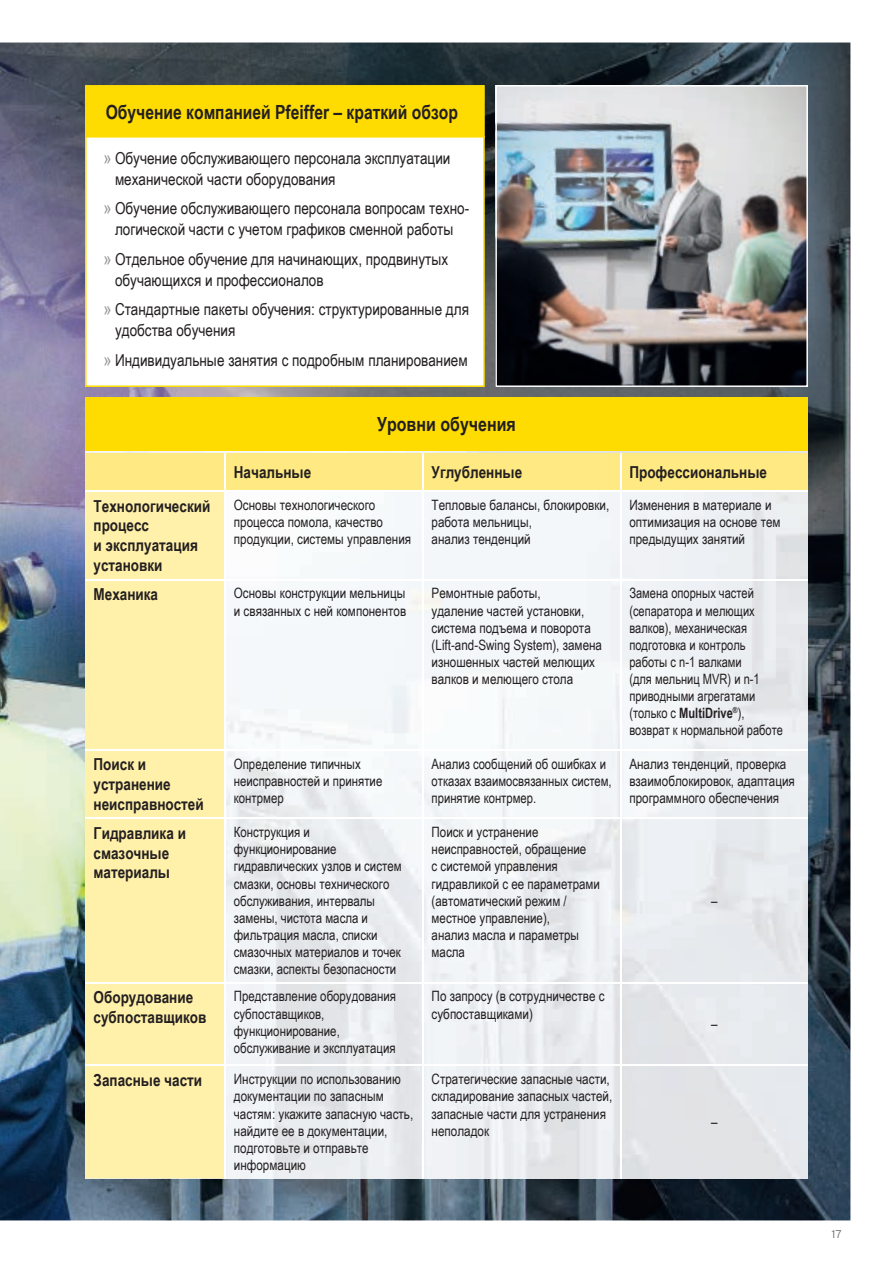
<style>
.page{position:relative;width:893px;height:1263px;background:#fff}
.page>*{position:absolute;margin:0;border:0;box-sizing:border-box;transform-origin:0 0}
.t1{font:700 19.5px "Arial Narrow";color:#231f20}
.t2{font:16.5px/21px "Arial Narrow";color:#231f20}
.t3{font:700 16.5px/19.8px "Arial Narrow";color:#231f20}
.t4{font:14.25px/17.1px "Arial Narrow";color:#231f20}
.t5{font:14.25px/17.1px "Arial Narrow";color:#231f20;scale:.95 1}
.t6{font:300 11.25px "Interstate";color:#6c6d70}
.s1{font-size:18px;color:#939598}
.s2{font-weight:700}
</style>
<div class="page">
<img style="left:0;top:43px;width:850px;height:1177px">
<img style="left:495px;top:85px;width:313px;height:302px">
<div style="left:85px;top:85px;width:400px;height:51px;background:#ffdc01"></div>
<img style="left:85px;top:451px;width:723px;height:728px">
<div style="left:85px;top:398px;width:723px;height:53px;background:#ffdc01"></div>
<div style="left:85px;top:453px;width:723px;height:37px;background:#ffe982"></div>
<div style="left:85px;top:492px;width:140px;height:686px;background:#fff0aa"></div>
<hr style="left:225px;top:453px;width:1px;height:37px;background:#fff">
<hr style="left:422px;top:453px;width:2px;height:37px;background:#fff">
<hr style="left:620px;top:453px;width:2px;height:37px;background:#fff">
<hr style="left:85px;top:490px;width:140px;height:2px;background:#fff">
<hr style="left:225px;top:490px;width:198px;height:2px;background:#fff">
<hr style="left:225px;top:492px;width:1px;height:87px;background:#fff">
<hr style="left:423px;top:490px;width:198px;height:2px;background:#fff">
<hr style="left:422px;top:492px;width:2px;height:87px;background:#fff">
<hr style="left:621px;top:490px;width:187px;height:2px;background:#fff">
<hr style="left:620px;top:492px;width:2px;height:87px;background:#fff">
<hr style="left:85px;top:579px;width:140px;height:1px;background:#fff">
<hr style="left:225px;top:579px;width:198px;height:1px;background:#fff">
<hr style="left:225px;top:580px;width:1px;height:169px;background:#fff">
<hr style="left:423px;top:579px;width:198px;height:1px;background:#fff">
<hr style="left:422px;top:580px;width:2px;height:169px;background:#fff">
<hr style="left:621px;top:579px;width:187px;height:1px;background:#fff">
<hr style="left:620px;top:580px;width:2px;height:169px;background:#fff">
<hr style="left:85px;top:749px;width:140px;height:1px;background:#fff">
<hr style="left:225px;top:749px;width:198px;height:1px;background:#fff">
<hr style="left:225px;top:750px;width:1px;height:67px;background:#fff">
<hr style="left:423px;top:749px;width:198px;height:1px;background:#fff">
<hr style="left:422px;top:750px;width:2px;height:67px;background:#fff">
<hr style="left:621px;top:749px;width:187px;height:1px;background:#fff">
<hr style="left:620px;top:750px;width:2px;height:67px;background:#fff">
<hr style="left:85px;top:817px;width:140px;height:2px;background:#fff">
<hr style="left:225px;top:817px;width:198px;height:2px;background:#fff">
<hr style="left:225px;top:819px;width:1px;height:163px;background:#fff">
<hr style="left:423px;top:817px;width:198px;height:2px;background:#fff">
<hr style="left:422px;top:819px;width:2px;height:163px;background:#fff">
<hr style="left:621px;top:817px;width:187px;height:2px;background:#fff">
<hr style="left:620px;top:819px;width:2px;height:163px;background:#fff">
<hr style="left:85px;top:982px;width:140px;height:1px;background:#fff">
<hr style="left:225px;top:982px;width:198px;height:1px;background:#fff">
<hr style="left:225px;top:983px;width:1px;height:82px;background:#fff">
<hr style="left:423px;top:982px;width:198px;height:1px;background:#fff">
<hr style="left:422px;top:983px;width:2px;height:82px;background:#fff">
<hr style="left:621px;top:982px;width:187px;height:1px;background:#fff">
<hr style="left:620px;top:983px;width:2px;height:82px;background:#fff">
<hr style="left:85px;top:1065px;width:140px;height:1px;background:#fff">
<hr style="left:225px;top:1065px;width:198px;height:1px;background:#fff">
<hr style="left:225px;top:1066px;width:1px;height:112px;background:#fff">
<hr style="left:423px;top:1065px;width:198px;height:1px;background:#fff">
<hr style="left:422px;top:1066px;width:2px;height:112px;background:#fff">
<hr style="left:621px;top:1065px;width:187px;height:1px;background:#fff">
<hr style="left:620px;top:1066px;width:2px;height:112px;background:#fff">
<svg style="left:85px;top:136px;width:400px;height:251px"></svg>
<h1 class="t1" style="left:106px;top:97px;width:354px">Обучение компанией Pfeiffer – краткий обзор</h1>
<p class="t2" style="left:115px;top:147px;width:337px;text-indent:-11px"><span class="s1">»</span> Обучение обслуживающего персонала эксплуатации механической части оборудования</p>
<p class="t2" style="left:104px;top:197px;width:367px;text-align:center"><span class="s1">»</span> Обучение обслуживающего персонала вопросам техно&shy;логической части с учетом графиков сменной работы</p>
<p class="t2" style="left:115px;top:248px;width:335px;text-indent:-11px"><span class="s1">»</span> Отдельное обучение для начинающих, продвинутых обучающихся и профессионалов</p>
<p class="t2" style="left:115px;top:298px;width:356px;text-indent:-11px"><span class="s1">»</span> Стандартные пакеты обучения: структурированные для удобства обучения</p>
<p class="t2" style="left:104px;top:349px;width:366px"><span class="s1">»</span> Индивидуальные занятия с подробным планированием</p>
<h1 class="t1" style="left:377px;top:410px;width:140px">Уровни обучения</h1>
<p class="t3" style="left:234px;top:461px;width:79px">Начальные</p>
<p class="t3" style="left:432px;top:461px;width:92px">Углубленные</p>
<p class="t3" style="left:629px;top:461px;width:139px">Профессиональные</p>
<p class="t3" style="left:94px;top:495px;width:118px">Технологический процесс<br>и эксплуатация установки</p>
<p class="t4" style="left:234px;top:496px;width:179px">Основы технологического процесса помола, качество продукции, системы управления</p>
<p class="t4" style="left:432px;top:496px;width:179px">Тепловые балансы, блокировки, работа мельницы,<br>анализ тенденций</p>
<p class="t4" style="left:629px;top:496px;width:153px">Изменения в материале и оптимизация на основе тем предыдущих занятий</p>
<p class="t3" style="left:94px;top:584px;width:66px">Механика</p>
<p class="t4" style="left:234px;top:584px;width:174px">Основы конструкции мельницы и связанных с ней компонентов</p>
<p class="t4" style="left:432px;top:584px;width:172px">Ремонтные работы,<br>удаление частей установки, система подъема и поворота (Lift-and-Swing System), замена изношенных частей мелющих валков и мелющего стола</p>
<p class="t5" style="left:629px;top:584px;width:163px">Замена опорных частей (сепаратора и мелющих валков), механическая подготовка и контроль работы с n-1 валками<br>(для мельниц MVR) и n-1 приводными агрегатами (только с <span class="s2">MultiDrive</span><sup>®</sup>), возврат к нормальной работе</p>
<p class="t3" style="left:94px;top:754px;width:112px">Поиск и устранение неисправностей</p>
<p class="t4" style="left:234px;top:754px;width:150px">Определение типичных неисправностей и принятие контрмер</p>
<p class="t4" style="left:432px;top:754px;width:182px">Анализ сообщений об ошибках и отказах взаимосвязанных систем, принятие контрмер.</p>
<p class="t4" style="left:629px;top:754px;width:167px">Анализ тенденций, проверка взаимоблокировок, адаптация программного обеспечения</p>
<p class="t3" style="left:94px;top:822px;width:94px">Гидравлика и смазочные материалы</p>
<p class="t4" style="left:234px;top:823px;width:169px">Конструкция и функционирование гидравлических узлов и систем смазки, основы технического обслуживания, интервалы замены, чистота масла и фильтрация масла, списки смазочных материалов и точек смазки, аспекты безопасности</p>
<p class="t4" style="left:432px;top:823px;width:170px">Поиск и устранение неисправностей, обращение<br>с системой управления гидравликой с ее параметрами (автоматический режим / местное управление),<br>анализ масла и параметры масла</p>
<p class="t4" style="left:711px;top:891px;width:8px">–</p>
<p class="t3" style="left:94px;top:986px;width:114px">Оборудование субпоставщиков</p>
<p class="t4" style="left:234px;top:987px;width:164px">Представление оборудования субпоставщиков, функционирование, обслуживание и эксплуатация</p>
<p class="t4" style="left:432px;top:987px;width:175px">По запросу (в сотрудничестве с субпоставщиками)</p>
<p class="t3" style="left:94px;top:1069px;width:110px">Запасные части</p>
<p class="t4" style="left:234px;top:1070px;width:181px">Инструкции по использованию документации по запасным частям: укажите запасную часть, найдите ее в документации, подготовьте и отправьте информацию</p>
<p class="t4" style="left:432px;top:1070px;width:182px">Стратегические запасные части, складирование запасных частей, запасные части для устранения неполадок</p>
<p class="t4" style="left:711px;top:1015px;width:8px">–</p>
<p class="t4" style="left:711px;top:1113px;width:8px">–</p>
<p class="t6" style="left:832px;top:1228px;width:12px">17</p>
</div>
